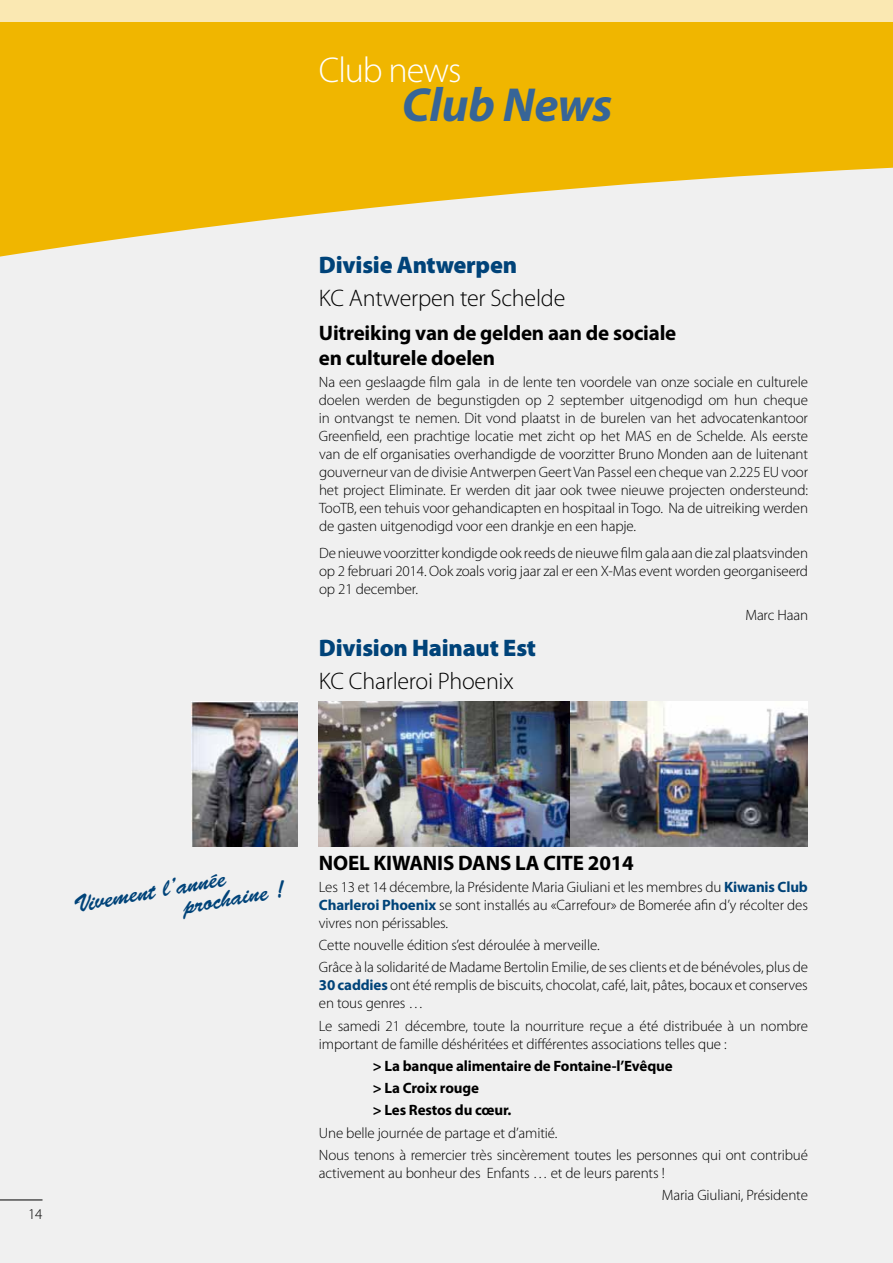
<style>
.page{position:relative;width:893px;height:1263px;background:#f0f0f0}
.page>*{position:absolute;margin:0;border:0;box-sizing:border-box;transform-origin:0 0}
.t1{font:italic 700 48px "Myriad Pro";letter-spacing:-.01em;color:#376597}
.t2{font:300 36px "Myriad Pro";color:#fff}
.t3{font:300 24px "Myriad Pro";letter-spacing:-.01em;color:#000}
.t4{font:900 24px "Myriad Pro";letter-spacing:-.01em;color:#004379}
.t5{font:24px/20.7px "Brush Script Std";color:#004379}
.t6{font:700 21px/25.2px "Myriad Pro";letter-spacing:-.01em;color:#000}
.t7{font:300 15px/18px "Myriad Pro";letter-spacing:-.01em;color:#000}
.t8{font:700 15px/22.2px "Myriad Pro";letter-spacing:-.01em;color:#000}
.s1{font-weight:700;color:#004379}
</style>
<div class="page">
<svg style="left:0;top:21px;width:893px;height:236px;fill:#f0b600"></svg>
<div style="left:0;top:0;width:893px;height:21px;background:#fae8b2"></div>
<hr style="left:0;top:1199px;width:43px;height:1px;background:#000">
<img style="left:319px;top:702px;width:489px;height:144px">
<img style="left:191px;top:702px;width:107px;height:144px">
<h2 class="t2" style="left:319px;top:50px;width:144px">Club news</h2>
<h1 class="t1" style="left:402px;top:78px;width:212px">Club News</h1>
<h3 class="t4" style="left:319px;top:251px;width:200px">Divisie Antwerpen</h3>
<h3 class="t3" style="left:319px;top:285px;width:248px">KC Antwerpen ter Schelde</h3>
<h3 class="t6" style="left:319px;top:320px;width:359px">Uitreiking van de gelden aan de sociale en culturele doelen</h3>
<p class="t7" style="left:319px;top:374px;width:491px;text-align:justify">Na een geslaagde film gala in de lente ten voordele van onze sociale en culturele doelen werden de begunstigden op 2 september uitgenodigd om hun cheque in ontvangst te nemen. Dit vond plaatst in de burelen van het advocatenkantoor Greenfield, een prachtige locatie met zicht op het MAS en de Schelde. Als eerste van de elf organisaties overhandigde de voorzitter Bruno Monden aan de luitenant gouverneur van de divisie Antwerpen Geert Van Passel een cheque van 2.225 EU voor het project Eliminate. Er werden dit jaar ook twee nieuwe projecten ondersteund:<br>TooTB, een tehuis voor gehandicapten en hospitaal in Togo. Na de uitreiking werden de gasten uitgenodigd voor een drankje en een hapje.</p>
<p class="t7" style="left:319px;top:544px;width:491px;text-align:justify">Denieuwe voorzitter kondigdeook reedsdenieuwe filmgala aandie zalplaatsvinden op 2 februari 2014. Ook zoals vorig jaar zal er een X-Mas event worden georganiseerd op 21 december.</p>
<p class="t7" style="left:745px;top:607px;width:64px">Marc Haan</p>
<h3 class="t4" style="left:319px;top:634px;width:219px">Division Hainaut Est</h3>
<h3 class="t3" style="left:319px;top:668px;width:196px">KC Charleroi Phoenix</h3>
<h3 class="t5" style="left:178px;top:876px;width:104px;text-indent:-108px;rotate:-10deg">Vivement l’année prochaine !</h3>
<p class="t7" style="left:28px;top:1205px;width:16px">14</p>
<h3 class="t6" style="left:319px;top:850px;width:316px">NOEL KIWANIS DANS LA CITE 2014</h3>
<p class="t7" style="left:319px;top:878px;width:490px;text-align:justify">Les 13 et 14 décembre, la Présidente Maria Giuliani et les membres du <span class="s1">Kiwanis Club Charleroi Phoenix</span> se sont installés au «Carrefour» de Bomerée afin d’y récolter des vivres non périssables.</p>
<p class="t7" style="left:319px;top:934px;width:491px;line-height:22.2px">Cette nouvelle édition s’est déroulée à merveille.<br>Grâce à la solidarité de Madame Bertolin Emilie, de ses clients et de bénévoles, plus de</p>
<p class="t7" style="left:319px;top:976px;width:490px"><span class="s1">30 caddies</span> ont été remplis de biscuits, chocolat, café, lait, pâtes, bocaux et conserves en tous genres …</p>
<p class="t7" style="left:319px;top:1017px;width:491px">Le samedi 21 décembre, toute la nourriture reçue a été distribuée à un nombre important de famille déshéritées et différentes associations telles que :</p>
<p class="t8" style="left:373px;top:1055px;width:301px">&gt; La banque alimentaire de Fontaine-l’Evêque &gt; La Croix rouge<br>&gt; Les Restos du cœur.</p>
<p class="t7" style="left:319px;top:1122px;width:491px;line-height:22.2px">U ne belle journée de partage et d’amitié.<br>Nous tenons à remercier très sincèrement toutes les personnes qui ont contribué</p>
<p class="t7" style="left:662px;top:1162px;width:148px;line-height:22.2px;text-indent:-343px">activement au bonheur des Enfants … et de leurs parents !<br>Maria Giuliani, Présidente</p>
</div>
